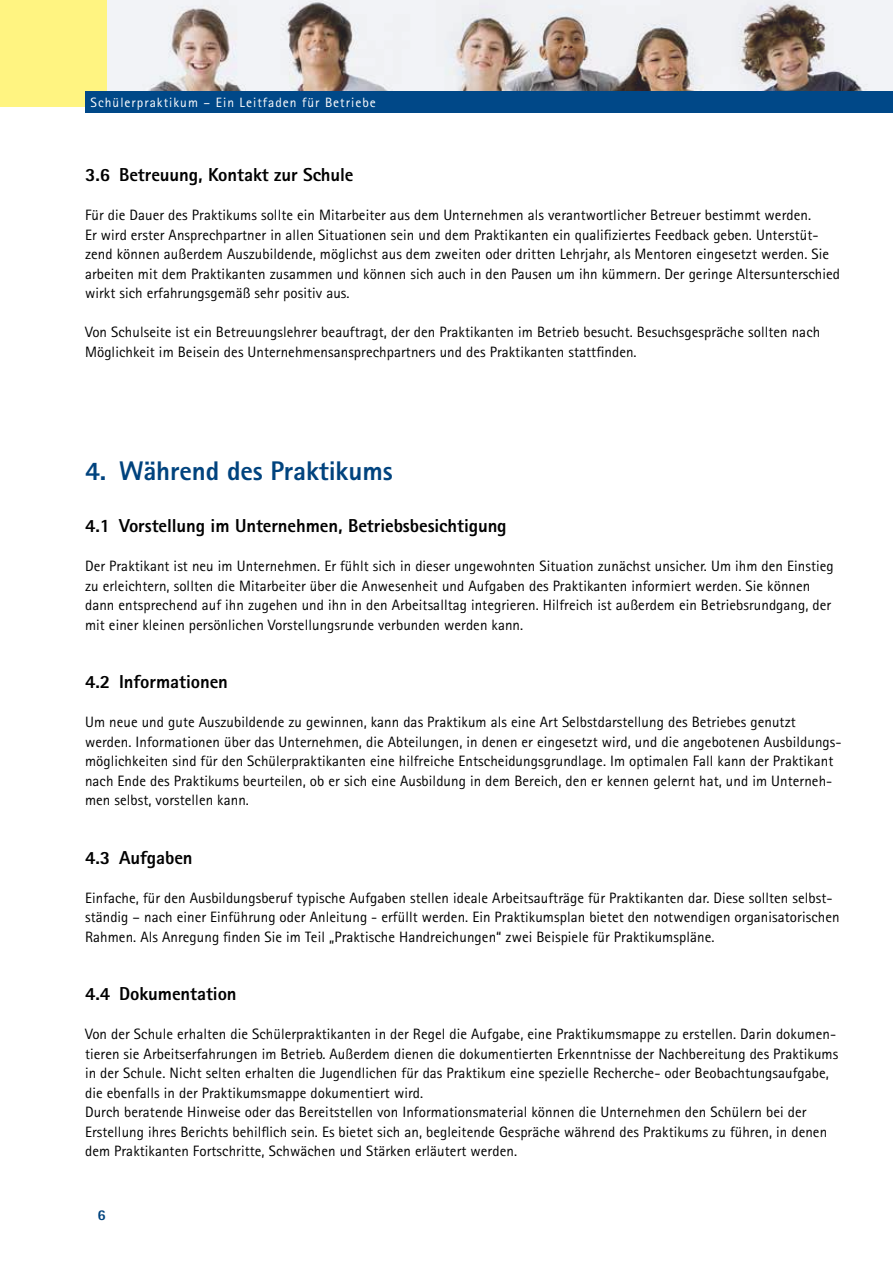
<style>
.page{position:relative;width:893px;height:1263px;background:#fff}
.page>*{position:absolute;margin:0;border:0;box-sizing:border-box;transform-origin:0 0}
.t1{font:800 27px "Rotis Sans Serif";letter-spacing:-.005em;color:#00437e}
.t2{font:800 18.75px "Rotis Sans Serif";letter-spacing:-.005em;color:#000}
.t3{font:15px/19.5px "Rotis Sans Serif";letter-spacing:.005em;color:#000}
.t4{font:800 15px "Rotis Sans Serif";color:#00437e}
.t5{font:13.5px "Rotis Sans Serif";letter-spacing:.075em;color:#fff}
</style>
<div class="page">
<img style="left:106px;top:0;width:787px;height:91px">
<div style="left:0;top:0;width:106px;height:106px;background:#fff481"></div>
<div style="left:85px;top:91px;width:808px;height:21px;background:#004888"></div>
<p class="t5" style="left:91px;top:94px;width:287px">Schülerpraktikum – Ein Leitfaden für Betriebe</p>
<p class="t2" style="left:85px;top:163px;width:270px">3.6 Betreuung, Kontakt zur Schule</p>
<p class="t3" style="left:85px;top:205px;width:757px">Für die Dauer des Praktikums sollte ein Mitarbeiter aus dem Unternehmen als verantwortlicher Betreuer bestimmt werden.<br>Er wird erster Ansprechpartner in allen Situationen sein und dem Praktikanten ein qualifiziertes Feedback geben. Unterstüt&shy;zend können außerdem Auszubildende, möglichst aus dem zweiten oder dritten Lehrjahr, als Mentoren eingesetzt werden. Sie arbeiten mit dem Praktikanten zusammen und können sich auch in den Pausen um ihn kümmern. Der geringe Altersunterschied wirkt sich erfahrungsgemäß sehr positiv aus.</p>
<p class="t3" style="left:85px;top:322px;width:737px">Von Schulseite ist ein Betreuungslehrer beauftragt, der den Praktikanten im Betrieb besucht. Besuchsgespräche sollten nach<br>Möglichkeit im Beisein des Unternehmensansprechpartners und des Praktikanten stattfinden.</p>
<h1 class="t1" style="left:85px;top:454px;width:309px">4. Während des Praktikums</h1>
<p class="t2" style="left:85px;top:514px;width:423px">4.1 Vorstellung im Unternehmen, Betriebsbesichtigung</p>
<p class="t3" style="left:85px;top:556px;width:750px">Der Praktikant ist neu im Unternehmen. Er fühlt sich in dieser ungewohnten Situation zunächst unsicher. Um ihm den Einstieg zu erleichtern, sollten die Mitarbeiter über die Anwesenheit und Aufgaben des Praktikanten informiert werden. Sie können dann entsprechend auf ihn zugehen und ihn in den Arbeitsalltag integrieren. Hilfreich ist außerdem ein Betriebsrundgang, der mit einer kleinen persönlichen Vorstellungsrunde verbunden werden kann.</p>
<p class="t2" style="left:85px;top:670px;width:144px">4.2 Informationen</p>
<p class="t3" style="left:85px;top:712px;width:758px">Um neue und gute Auszubildende zu gewinnen, kann das Praktikum als eine Art Selbstdarstellung des Betriebes genutzt werden. Informationen über das Unternehmen, die Abteilungen, in denen er eingesetzt wird, und die angebotenen Ausbildungs&shy;möglichkeiten sind für den Schülerpraktikanten eine hilfreiche Entscheidungsgrundlage. Im optimalen Fall kann der Praktikant nach Ende des Praktikums beurteilen, ob er sich eine Ausbildung in dem Bereich, den er kennen gelernt hat, und im Unterneh&shy;men selbst, vorstellen kann.</p>
<p class="t2" style="left:85px;top:845px;width:109px">4.3 Aufgaben</p>
<p class="t3" style="left:85px;top:888px;width:756px">Einfache, für den Ausbildungsberuf typische Aufgaben stellen ideale Arbeitsaufträge für Praktikanten dar. Diese sollten selbst&shy;ständig – nach einer Einführung oder Anleitung - erfüllt werden. Ein Praktikumsplan bietet den notwendigen organisatorischen<br>Rahmen. Als Anregung finden Sie im Teil „Praktische Handreichungen“ zwei Beispiele für Praktikumspläne.</p>
<p class="t2" style="left:85px;top:982px;width:153px">4.4 Dokumentation</p>
<p class="t3" style="left:85px;top:1024px;width:755px">Von der Schule erhalten die Schülerpraktikanten in der Regel die Aufgabe, eine Praktikumsmappe zu erstellen. Darin dokumen&shy;tieren sie Arbeitserfahrungen im Betrieb. Außerdem dienen die dokumentierten Erkenntnisse der Nachbereitung des Praktikums in der Schule. Nicht selten erhalten die Jugendlichen für das Praktikum eine spezielle Recherche- oder Beobachtungsaufgabe, die ebenfalls in der Praktikumsmappe dokumentiert wird.<br>Durch beratende Hinweise oder das Bereitstellen von Informationsmaterial können die Unternehmen den Schülern bei der Erstellung ihres Berichts behilflich sein. Es bietet sich an, begleitende Gespräche während des Praktikums zu führen, in denen dem Praktikanten Fortschritte, Schwächen und Stärken erläutert werden.</p>
<p class="t4" style="left:98px;top:1206px;width:10px">6</p>
</div>
